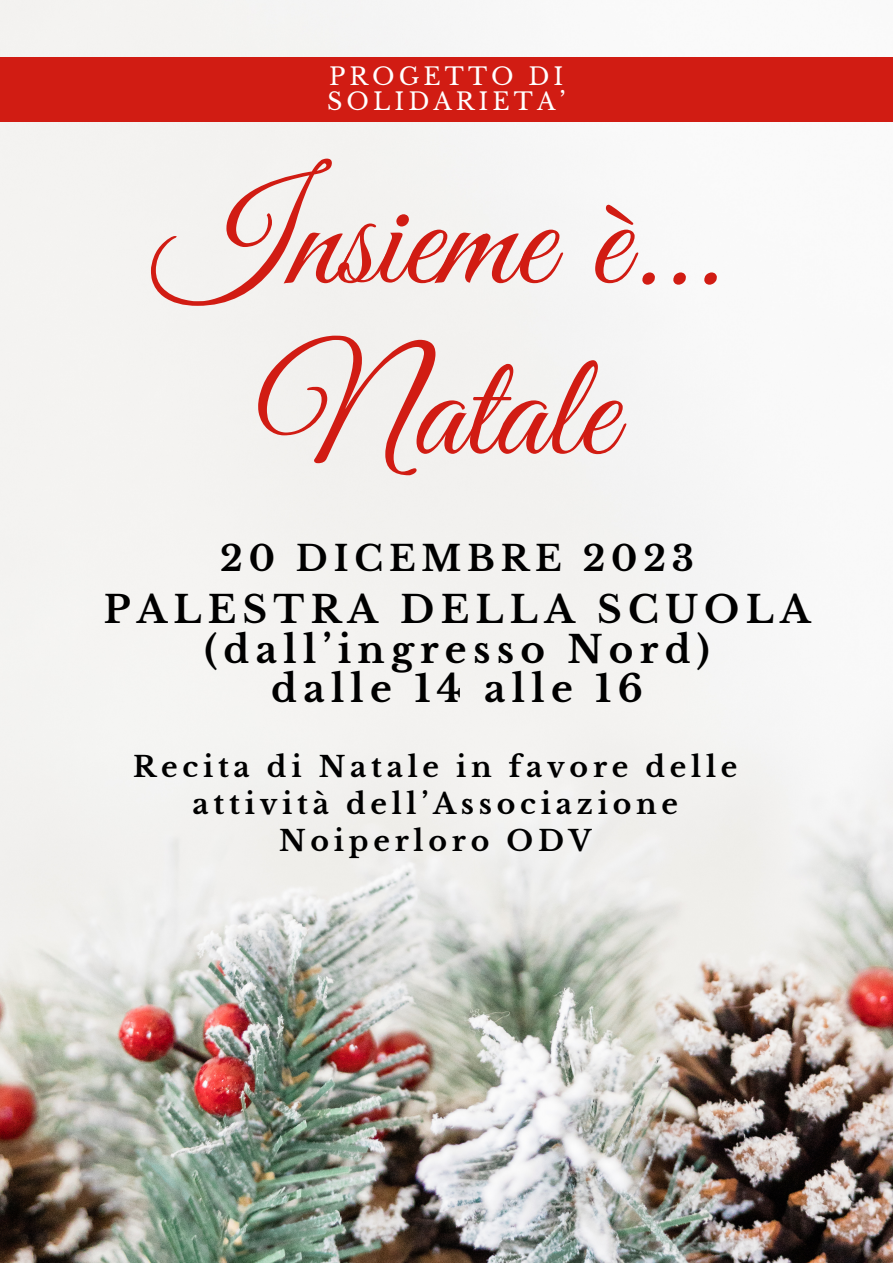
<style>
.page{position:relative;width:893px;height:1264px;background:#fff}
.page>*{position:absolute;margin:0;border:0;box-sizing:border-box;transform-origin:0 0}
.t1{font:148.8px/170.9px "Great Vibes";color:#d11c13;text-align:center}
.t2{font:700 37.35px "Libre Baskerville";letter-spacing:.17em;color:#000}
.t3{font:700 34.8px "Libre Baskerville";letter-spacing:.17em;color:#000}
.t4{font:700 28.35px/37px "Libre Baskerville";letter-spacing:.17em;color:#000;text-align:center}
.t5{font:23.85px/24.8px "Libre Baskerville";letter-spacing:.17em;color:#fff}
</style>
<div class="page">
<img style="left:0;top:0;width:892px;height:1262px">
<div style="left:0;top:57px;width:892px;height:65px;background:#d11c13"></div>
<p class="t5" style="left:327px;top:64px;width:240px">PROGETTO DI<br>SOLIDARIETA’</p>
<p class="t1" style="left:154px;top:164px;width:568px">Insieme è...<br>Natale</p>
<p class="t3" style="left:220px;top:537px;width:475px">20 DICEMBRE 2023</p>
<p class="t2" style="left:104px;top:587px;width:708px">PALESTRA DELLA SCUOLA</p>
<p class="t2" style="left:204px;top:626px;width:506px">(dall’ingresso Nord)</p>
<p class="t2" style="left:271px;top:666px;width:373px">dalle 14 alle 16</p>
<p class="t4" style="left:133px;top:748px;width:606px">Recita di Natale in favore delle attività dell’Associazione<br>Noiperloro ODV</p>
</div>
